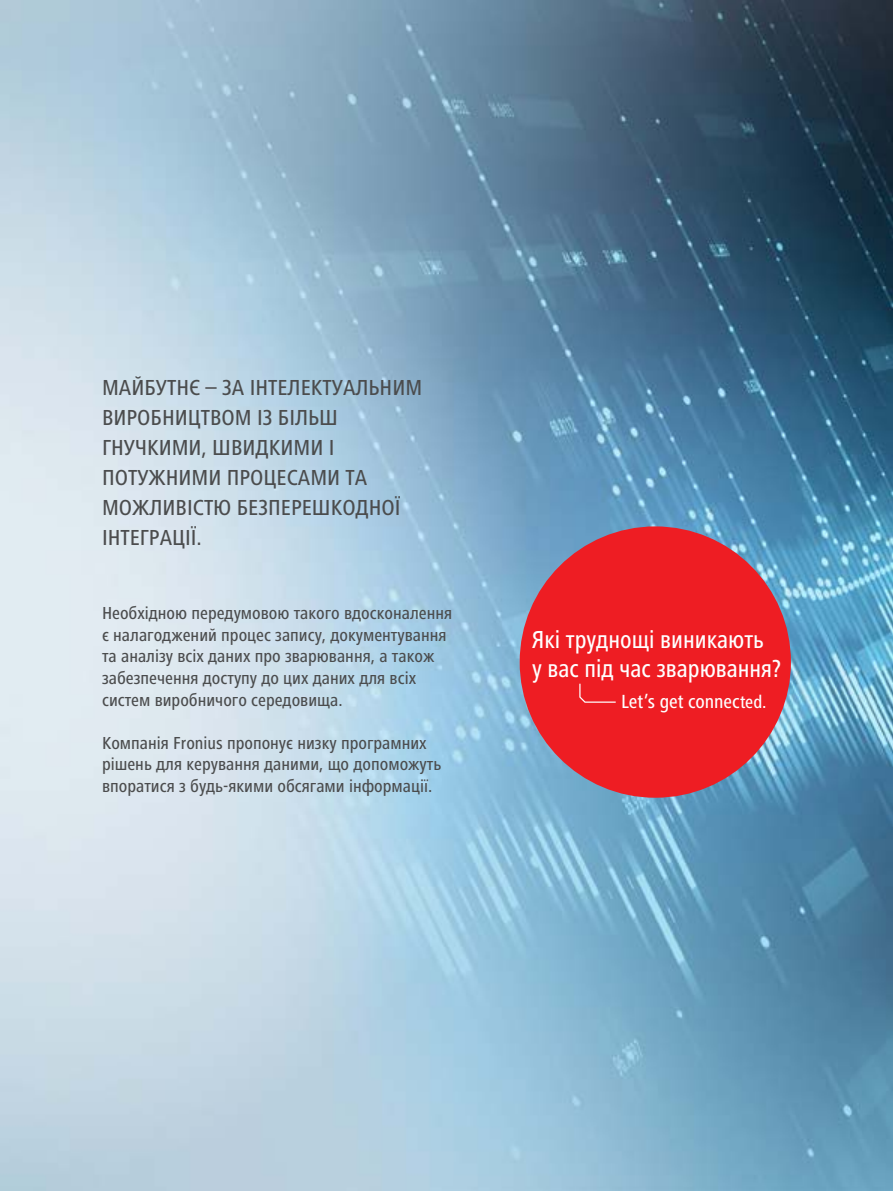
<style>
.page{position:relative;width:893px;height:1191px;background:#fff}
.page>*{position:absolute;margin:0;border:0;box-sizing:border-box;transform-origin:0 0}
.t1{font:500 condensed 25.5px/28.5px "Frutiger Next LTW1 G";color:#fff;scale:.95 1}
.t2{font:500 condensed 22.5px/30px "Frutiger Next LTW1 G";color:#4b4c4d}
.t3{font:500 condensed 19.65px "Frutiger Next LTW1 G";letter-spacing:-.005em;color:#fff}
.t4{font:500 condensed 18px/21.6px "Frutiger Next LTW1 G";color:#4b4c4d}
.s1{font-size:18.45px}
</style>
<div class="page">
<img style="left:0;top:0;width:893px;height:1191px">
<div style="left:520px;top:526px;width:271px;height:271px;background:#ee1d23;border-radius:50%"></div>
<svg style="left:579px;top:683px;width:37px;height:20px"></svg>
<p class="t2" style="left:102px;top:372px;width:322px">МАЙБУТНЄ – ЗА ІНТЕЛЕКТУАЛЬНИМ<br>ВИРОБНИЦТВОМ ІЗ БІЛЬШ<br>ГНУЧКИМИ, ШВИДКИМИ І<br>ПОТУЖНИМИ ПРОЦЕСАМИ ТА<br>МОЖЛИВІСТЮ БЕЗПЕРЕШКОДНОЇ<br>ІНТЕГРАЦІЇ.</p>
<p class="t4" style="left:102px;top:602px;width:352px">Необхідною передумовою такого вдосконалення є налагоджений процес запису, документування та аналізу всіх даних про зварювання, а також забезпечення доступу до цих даних для всіх систем виробничого середовища.</p>
<p class="t4" style="left:102px;top:732px;width:341px">Компанія Fronius пропонує низку програмних рішень для керування даними, що допоможуть впоратися з будь-якими обсягами інформації.</p>
<h1 class="t1" style="left:532px;top:625px;width:264px">Які труднощі виникають<br>у вас під час зварювання?</h1>
<p class="t3" style="left:621px;top:689px;width:147px">Let’s get connec<span class="s1">ted.</span></p>
</div>
